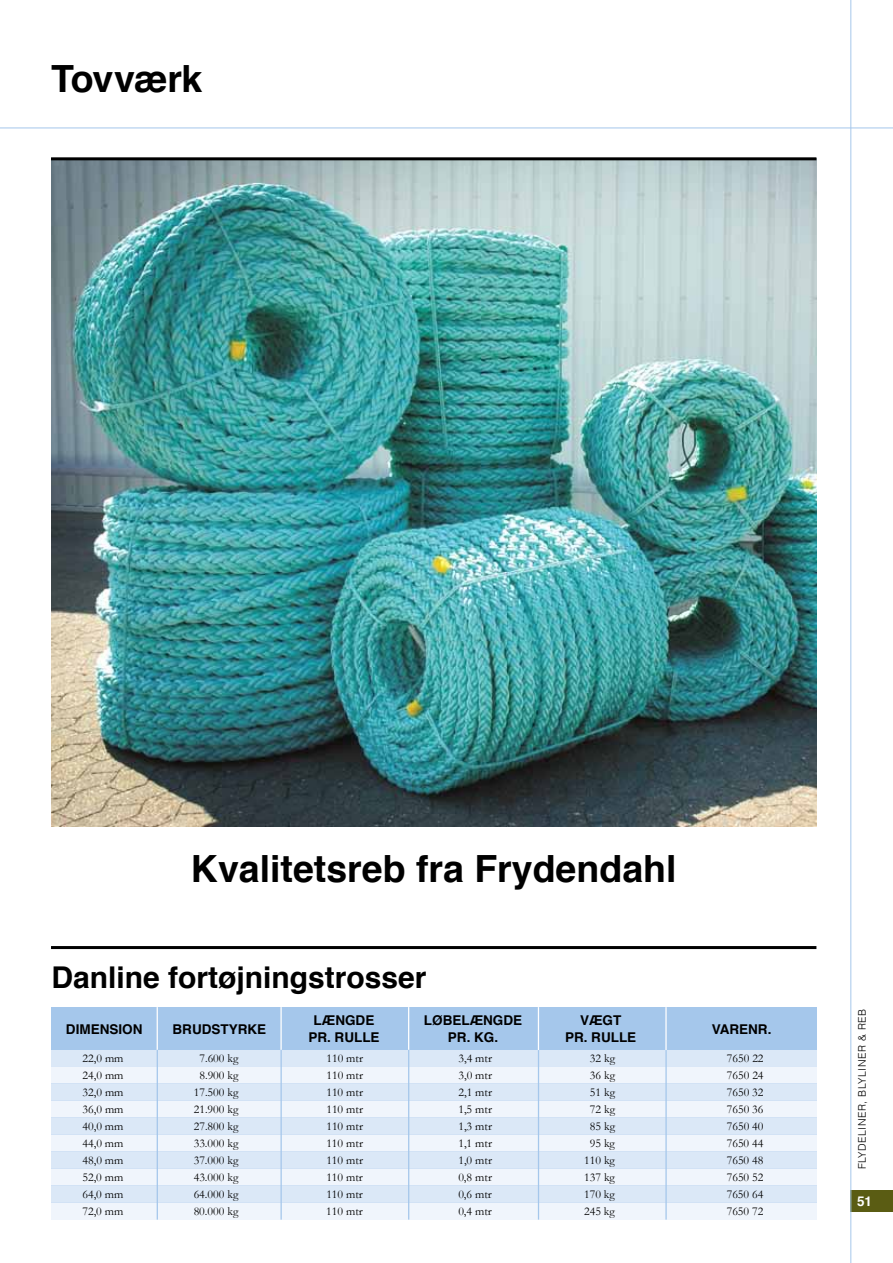
<style>
.page{position:relative;width:893px;height:1263px;background:#fff}
.page>*{position:absolute;margin:0;border:0;box-sizing:border-box;transform-origin:0 0}
.t1{font:700 37.5px "Helvetica";color:#000}
.t2{font:700 30px "Helvetica";color:#000}
.t3{font:700 13.5px/16.5px "Helvetica";color:#000}
.t4{font:700 13.5px "Helvetica";color:#fff}
.t5{font:12px "Garamond";color:#000}
.t6{font:300 10.5px "Helvetica";letter-spacing:.05em;color:#000}
</style>
<div class="page">
<div style="left:850px;top:1191px;width:43px;height:21px;background:#5a5c13"></div>
<hr style="left:0;top:128px;width:893px;height:1px;background:#a5c7eb">
<hr style="left:850px;top:0;width:1px;height:1263px;background:#a5c7eb">
<img style="left:51px;top:160px;width:765px;height:666px">
<div style="left:51px;top:1007px;width:765px;height:43px;background:#a5c7eb"></div>
<div style="left:51px;top:1050px;width:765px;height:17px;background:#dbe8f7"></div>
<div style="left:51px;top:1067px;width:765px;height:17px;background:#f0f5fc"></div>
<div style="left:51px;top:1101px;width:765px;height:17px;background:#f0f5fc"></div>
<div style="left:51px;top:1135px;width:765px;height:17px;background:#f0f5fc"></div>
<div style="left:51px;top:1169px;width:765px;height:17px;background:#f0f5fc"></div>
<div style="left:51px;top:1203px;width:765px;height:17px;background:#f0f5fc"></div>
<div style="left:51px;top:1084px;width:765px;height:17px;background:#dbe8f7"></div>
<div style="left:51px;top:1118px;width:765px;height:17px;background:#dbe8f7"></div>
<div style="left:51px;top:1152px;width:765px;height:17px;background:#dbe8f7"></div>
<div style="left:51px;top:1186px;width:765px;height:17px;background:#dbe8f7"></div>
<hr style="left:157px;top:1007px;width:1px;height:43px;background:#fff">
<hr style="left:281px;top:1007px;width:1px;height:43px;background:#fff">
<hr style="left:408px;top:1007px;width:1px;height:43px;background:#fff">
<hr style="left:157px;top:1050px;width:1px;height:169px;background:#a5c7eb">
<hr style="left:281px;top:1050px;width:1px;height:169px;background:#a5c7eb">
<hr style="left:408px;top:1050px;width:1px;height:169px;background:#a5c7eb">
<hr style="left:538px;top:1050px;width:1px;height:169px;background:#a5c7eb">
<hr style="left:666px;top:1050px;width:1px;height:169px;background:#a5c7eb">
<hr style="left:538px;top:1007px;width:1px;height:43px;background:#fff">
<hr style="left:666px;top:1007px;width:1px;height:43px;background:#fff">
<hr style="left:51px;top:946px;width:765px;height:3px;background:#000">
<hr style="left:51px;top:157px;width:765px;height:3px;background:#000">
<h1 class="t1" style="left:51px;top:48px;width:153px">TOVVÆRK</h1>
<h1 class="t1" style="left:191px;top:839px;width:487px">KVALITETSREB FRA FRYDENDAHL</h1>
<h2 class="t2" style="left:52px;top:953px;width:377px">DANLINE FORTØJNINGSTROSSER</h2>
<p class="t3" style="left:66px;top:1021px;width:24px">DIMENS</p>
<p class="t3" style="left:118px;top:1021px;width:15px">ION</p>
<p class="t3" style="left:173px;top:1021px;width:39px">BRUDST</p>
<p class="t3" style="left:229px;top:1021px;width:29px">YRKE</p>
<p class="t3" style="left:424px;top:1012px;width:29px">LØBEL</p>
<p class="t3" style="left:308px;top:1012px;width:57px;text-align:center">LÆNGDE<br>PR. RULLE</p>
<p class="t3" style="left:712px;top:1021px;width:61px">VAREN R.</p>
<p class="t3" style="left:448px;top:1012px;width:66px;text-indent:22px">ÆNGDE<br>PR. KG.</p>
<p class="t3" style="left:565px;top:1012px;width:55px;text-align:right">VÆGT<br>PR. RULLE</p>
<p class="t5" style="left:83px;top:1051px;width:43px">22,0 mm</p>
<p class="t5" style="left:199px;top:1051px;width:41px">7.600 kg</p>
<p class="t5" style="left:326px;top:1051px;width:38px">110 mtr</p>
<p class="t5" style="left:458px;top:1051px;width:35px">3,4 mtr</p>
<p class="t5" style="left:590px;top:1051px;width:27px">32 kg</p>
<p class="t5" style="left:727px;top:1051px;width:38px">7650 22</p>
<p class="t5" style="left:83px;top:1068px;width:43px">24,0 mm</p>
<p class="t5" style="left:199px;top:1068px;width:41px">8.900 kg</p>
<p class="t5" style="left:326px;top:1068px;width:38px">110 mtr</p>
<p class="t5" style="left:458px;top:1068px;width:35px">3,0 mtr</p>
<p class="t5" style="left:590px;top:1068px;width:27px">36 kg</p>
<p class="t5" style="left:727px;top:1068px;width:38px">7650 24</p>
<p class="t5" style="left:82px;top:1085px;width:43px">32,0 mm</p>
<p class="t5" style="left:194px;top:1085px;width:46px">17.500 kg</p>
<p class="t5" style="left:326px;top:1085px;width:38px">110 mtr</p>
<p class="t5" style="left:458px;top:1085px;width:35px">2,1 mtr</p>
<p class="t5" style="left:590px;top:1085px;width:27px">51 kg</p>
<p class="t5" style="left:727px;top:1085px;width:38px">7650 32</p>
<p class="t5" style="left:82px;top:1102px;width:43px">36,0 mm</p>
<p class="t5" style="left:194px;top:1102px;width:46px">21.900 kg</p>
<p class="t5" style="left:326px;top:1102px;width:38px">110 mtr</p>
<p class="t5" style="left:458px;top:1102px;width:35px">1,5 mtr</p>
<p class="t5" style="left:590px;top:1102px;width:27px">72 kg</p>
<p class="t5" style="left:727px;top:1102px;width:38px">7650 36</p>
<p class="t5" style="left:82px;top:1119px;width:43px">40,0 mm</p>
<p class="t5" style="left:194px;top:1119px;width:46px">27.800 kg</p>
<p class="t5" style="left:326px;top:1119px;width:38px">110 mtr</p>
<p class="t5" style="left:458px;top:1119px;width:35px">1,3 mtr</p>
<p class="t5" style="left:590px;top:1119px;width:27px">85 kg</p>
<p class="t5" style="left:727px;top:1119px;width:38px">7650 40</p>
<p class="t5" style="left:82px;top:1136px;width:43px">44,0 mm</p>
<p class="t5" style="left:194px;top:1136px;width:46px">33.000 kg</p>
<p class="t5" style="left:326px;top:1136px;width:38px">110 mtr</p>
<p class="t5" style="left:458px;top:1136px;width:35px">1,1 mtr</p>
<p class="t5" style="left:590px;top:1136px;width:27px">95 kg</p>
<p class="t5" style="left:727px;top:1136px;width:38px">7650 44</p>
<p class="t5" style="left:82px;top:1153px;width:43px">48,0 mm</p>
<p class="t5" style="left:194px;top:1153px;width:46px">37.000 kg</p>
<p class="t5" style="left:326px;top:1153px;width:38px">110 mtr</p>
<p class="t5" style="left:458px;top:1153px;width:35px">1,0 mtr</p>
<p class="t5" style="left:584px;top:1153px;width:32px">110 kg</p>
<p class="t5" style="left:727px;top:1153px;width:38px">7650 48</p>
<p class="t5" style="left:82px;top:1170px;width:43px">52,0 mm</p>
<p class="t5" style="left:194px;top:1170px;width:46px">43.000 kg</p>
<p class="t5" style="left:326px;top:1170px;width:38px">110 mtr</p>
<p class="t5" style="left:458px;top:1170px;width:35px">0,8 mtr</p>
<p class="t5" style="left:584px;top:1170px;width:32px">137 kg</p>
<p class="t5" style="left:727px;top:1170px;width:38px">7650 52</p>
<p class="t5" style="left:82px;top:1187px;width:43px">64,0 mm</p>
<p class="t5" style="left:194px;top:1187px;width:46px">64.000 kg</p>
<p class="t5" style="left:326px;top:1187px;width:38px">110 mtr</p>
<p class="t5" style="left:458px;top:1187px;width:35px">0,6 mtr</p>
<p class="t5" style="left:584px;top:1187px;width:32px">170 kg</p>
<p class="t5" style="left:727px;top:1187px;width:38px">7650 64</p>
<p class="t5" style="left:82px;top:1204px;width:43px">72,0 mm</p>
<p class="t5" style="left:194px;top:1204px;width:46px">80.000 kg</p>
<p class="t5" style="left:326px;top:1204px;width:38px">110 mtr</p>
<p class="t5" style="left:458px;top:1204px;width:35px">0,4 mtr</p>
<p class="t5" style="left:584px;top:1204px;width:32px">245 kg</p>
<p class="t5" style="left:727px;top:1204px;width:38px">7650 72</p>
<p class="t6" style="left:855px;top:1169px;width:161px;rotate:-90deg">flydeliner, blyliner &amp; reb</p>
<p class="t4" style="left:857px;top:1190px;width:17px">51</p>
</div>
